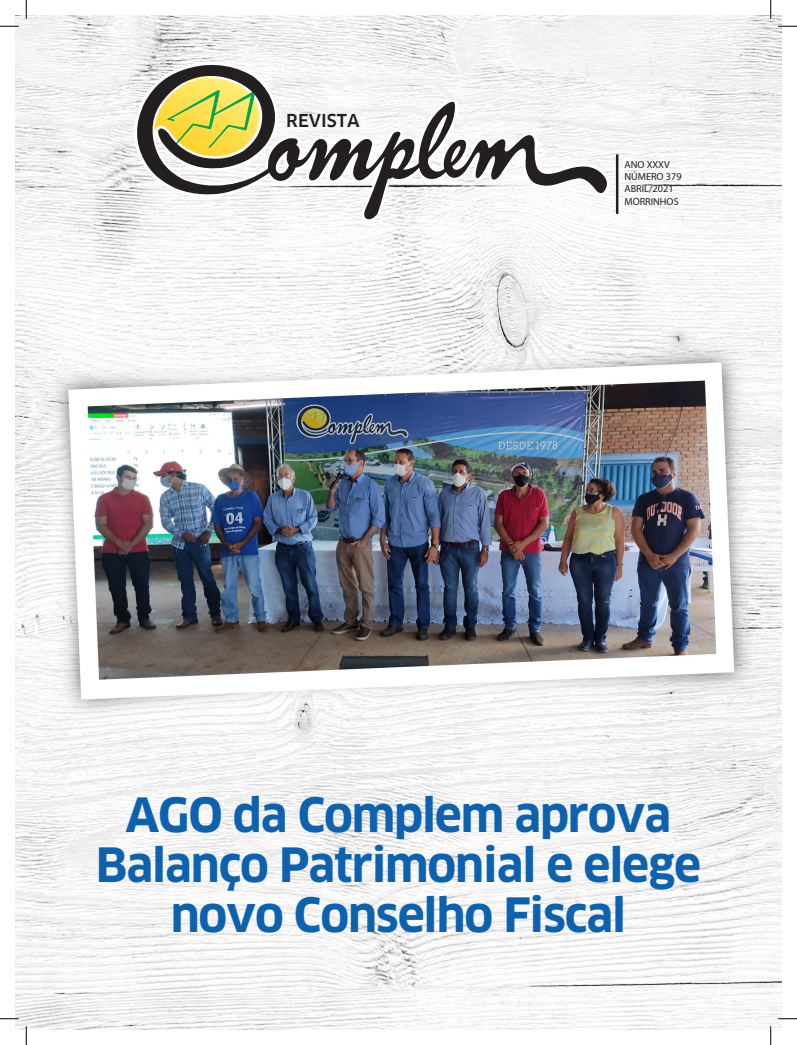
<style>
.page{position:relative;width:797px;height:1045px;background:#fff}
.page>*{position:absolute;margin:0;border:0;box-sizing:border-box;transform-origin:0 0}
.t1{font:700 46.12px/50.2px "Clan OSF";letter-spacing:-.025em;color:#0d62b0;text-align:center}
.t2{font:500 17.38px "Clan OSF";color:#231f20}
.t3{font:10.25px "Myriad Pro";color:#231f20}
</style>
<div class="page">
<img style="left:16px;top:16px;width:765px;height:1013px">
<img style="left:127px;top:55px;width:487px;height:974px">
<svg style="left:134px;top:62px;width:473px;height:161px"></svg>
<hr style="left:616px;top:154px;width:2px;height:60px;background:#231f20">
<svg style="left:0;top:25px;width:19px;height:2px"></svg>
<svg style="left:778px;top:25px;width:19px;height:2px"></svg>
<svg style="left:0;top:1018px;width:19px;height:1px"></svg>
<svg style="left:778px;top:1018px;width:19px;height:1px"></svg>
<svg style="left:25px;top:0;width:2px;height:19px"></svg>
<svg style="left:25px;top:1026px;width:2px;height:19px"></svg>
<svg style="left:770px;top:0;width:1px;height:19px"></svg>
<svg style="left:770px;top:1026px;width:1px;height:19px"></svg>
<p class="t2" style="left:286px;top:111px;width:75px">REVISTA</p>
<p class="t3" style="left:624px;top:158px;width:47px">ANO XXXV</p>
<p class="t3" style="left:624px;top:170px;width:59px">NÚMERO 379</p>
<p class="t3" style="left:624px;top:183px;width:51px">ABRIL/2021</p>
<p class="t3" style="left:624px;top:195px;width:56px">MORRINHOS</p>
<p class="t1" style="left:96px;top:790px;width:607px">AGO da Complem aprova<br>Balanço Patrimonial e elege novo Conselho Fiscal</p>
</div>
